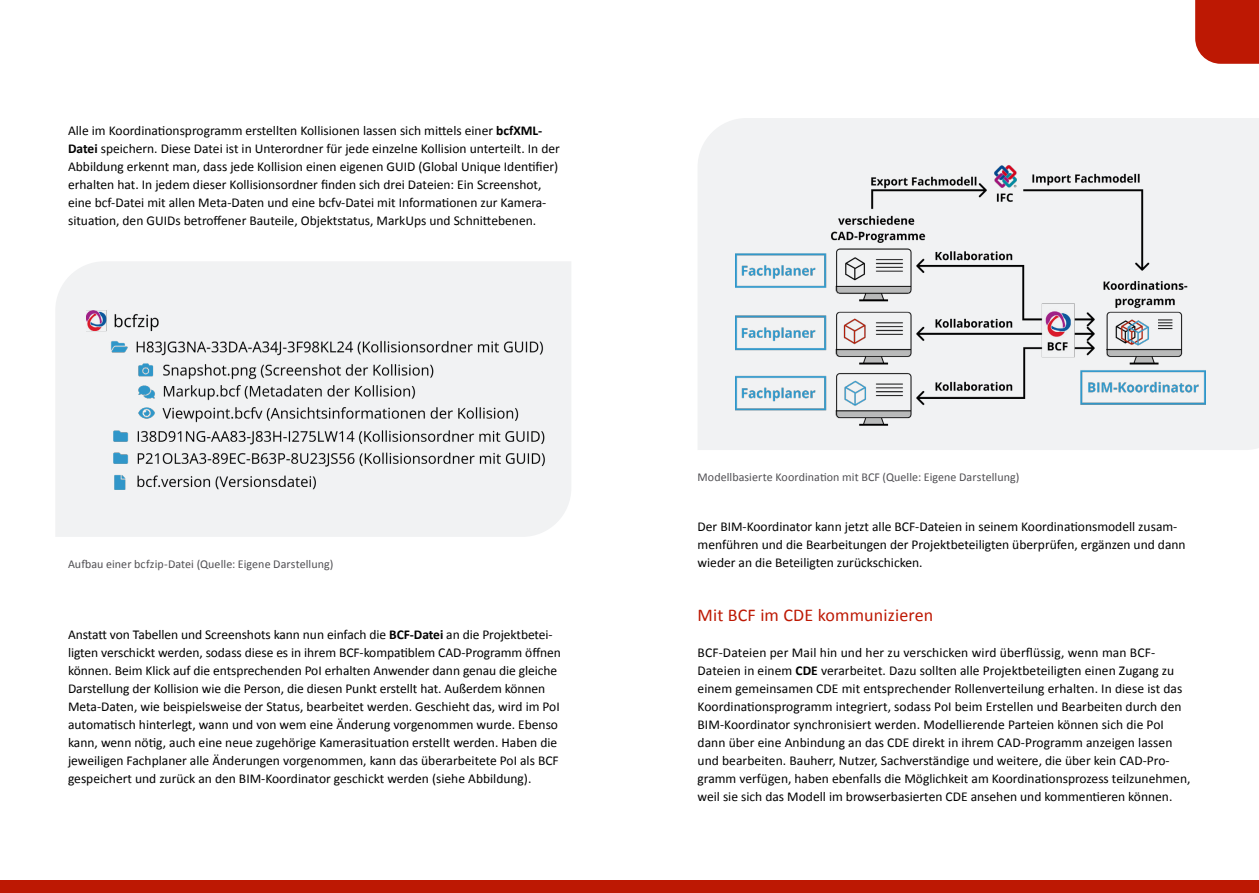
<style>
.page{position:relative;width:1259px;height:893px;background:#fff}
.page>*{position:absolute;margin:0;border:0;box-sizing:border-box;transform-origin:0 0}
.t1{font:18px "Calibri";letter-spacing:.01em;color:#bd1803}
.t2{font:13.5px/18px "Calibri";color:#000}
.t3{font:12px "Calibri";letter-spacing:.005em;color:#504f53}
.s1{font-weight:700}
</style>
<div class="page">
<div style="left:0;top:880px;width:1259px;height:13px;background:#bd1803"></div>
<div style="left:698px;top:118px;width:561px;height:332px;background:#f1f2f3"></div>
<div style="left:56px;top:262px;width:515px;height:275px;background:#f1f2f3"></div>
<img style="left:736px;top:136px;width:469px;height:290px">
<img style="left:86px;top:309px;width:459px;height:181px">
<div style="left:1195px;top:0;width:64px;height:64px;background:#bd1803"></div>
<p class="t2" style="left:68px;top:121px;width:493px">Alle im Koordinationsprogramm erstellten Kollisionen lassen sich mittels einer <span class="s1">bcfXML-Datei</span> speichern. Diese Datei ist in Unterordner für jede einzelne Kollision unterteilt. In der Abbildung erkennt man, dass jede Kollision einen eigenen GUID (Global Unique Identifier) erhalten hat. In jedem dieser Kollisionsordner finden sich drei Dateien: Ein Screenshot, eine bcf-Datei mit allen Meta-Daten und eine bcfv-Datei mit Informationen zur Kamera&shy;situation, den GUIDs betroffener Bauteile, Objektstatus, MarkUps und Schnittebenen.</p>
<p class="t3" style="left:68px;top:556px;width:267px">Aufbau einer bcfzip-Datei (Quelle: Eigene Darstellung)</p>
<p class="t2" style="left:68px;top:625px;width:494px">Anstatt von Tabellen und Screenshots kann nun einfach die <span class="s1">BCF-Datei</span> an die Projektbetei&shy;ligten verschickt werden, sodass diese es in ihrem BCF-kompatiblem CAD-Programm öffnen können. Beim Klick auf die entsprechenden PoI erhalten Anwender dann genau die gleiche Darstellung der Kollision wie die Person, die diesen Punkt erstellt hat. Außerdem können Meta-Daten, wie beispielsweise der Status, bearbeitet werden. Geschieht das, wird im PoI automatisch hinterlegt, wann und von wem eine Änderung vorgenommen wurde. Ebenso kann, wenn nötig, auch eine neue zugehörige Kamerasituation erstellt werden. Haben die jeweiligen Fachplaner alle Änderungen vorgenommen, kann das überarbeitete PoI als BCF gespeichert und zurück an den BIM-Koordinator geschickt werden (siehe Abbildung).</p>
<p class="t3" style="left:697px;top:469px;width:323px">Modellbasierte Koordination mit BCF (Quelle: Eigene Darstellung)</p>
<p class="t2" style="left:697px;top:517px;width:490px">Der BIM-Koordinator kann jetzt alle BCF-Dateien in seinem Koordinationsmodell zusam&shy;menführen und die Bearbeitungen der Projektbeteiligten überprüfen, ergänzen und dann wieder an die Beteiligten zurückschicken.</p>
<h1 class="t1" style="left:697px;top:602px;width:237px">Mit BCF im CDE kommunizieren</h1>
<p class="t2" style="left:697px;top:643px;width:494px">BCF-Dateien per Mail hin und her zu verschicken wird überflüssig, wenn man BCF-Dateien in einem <span class="s1">CDE</span> verarbeitet. Dazu sollten alle Projektbeteiligten einen Zugang zu einem gemeinsamen CDE mit entsprechender Rollenverteilung erhalten. In diese ist das Koordinationsprogramm integriert, sodass PoI beim Erstellen und Bearbeiten durch den BIM-Koordinator synchronisiert werden. Modellierende Parteien können sich die PoI dann über eine Anbindung an das CDE direkt in ihrem CAD-Programm anzeigen lassen und bearbeiten. Bauherr, Nutzer, Sachverständige und weitere, die über kein CAD-Pro&shy;gramm verfügen, haben ebenfalls die Möglichkeit am Koordinationsprozess teilzunehmen, weil sie sich das Modell im browserbasierten CDE ansehen und kommentieren können.</p>
</div>
